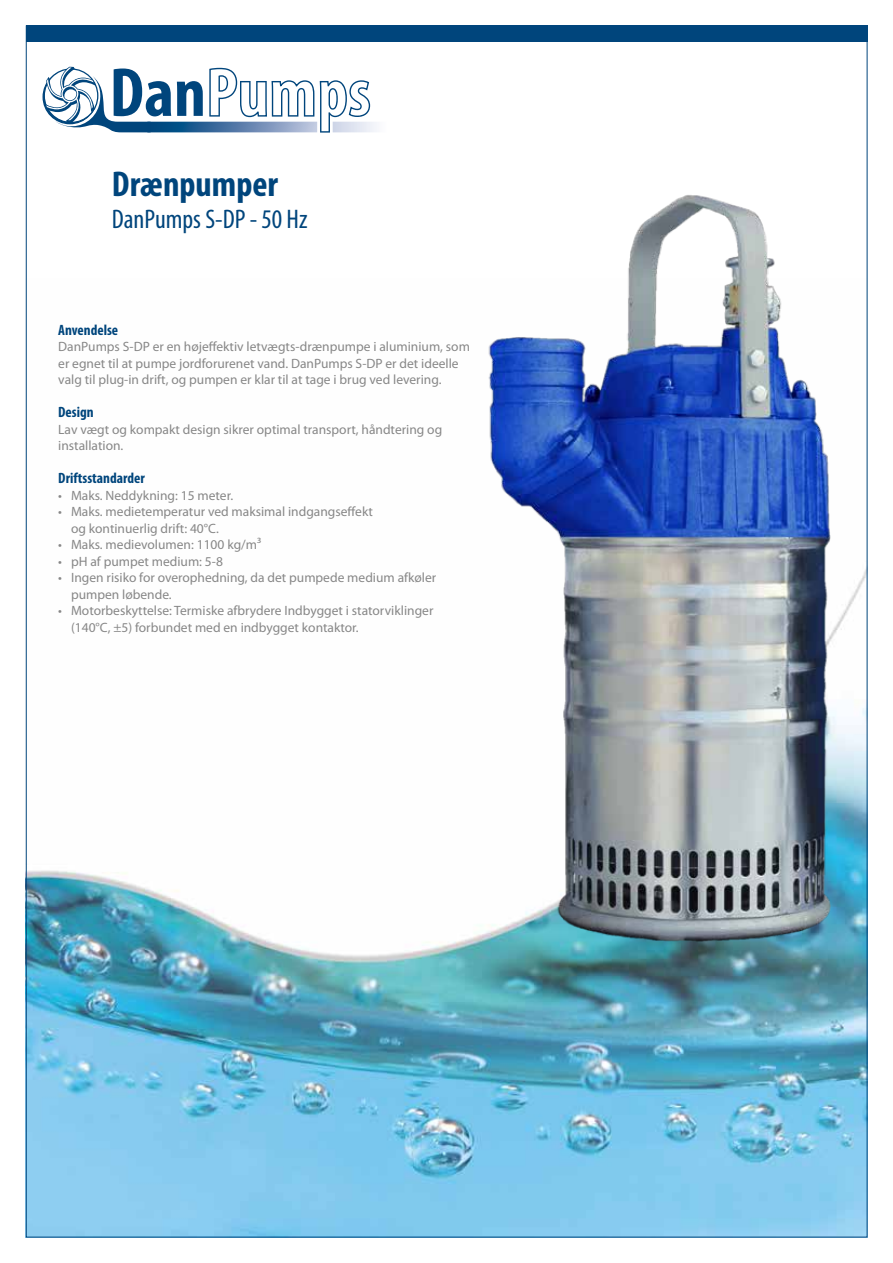
<style>
.page{position:relative;width:893px;height:1263px;background:#fff}
.page>*{position:absolute;margin:0;border:0;box-sizing:border-box;transform-origin:0 0}
.t1{font:700 condensed 36px "Myriad Pro";color:#00457c}
.t2{font:condensed 27px "Myriad Pro";color:#00457c}
.t3{font:700 condensed 15px "Myriad Pro";color:#00457c}
.t4{font:13.5px/16.5px "Myriad Pro";color:#878787}
</style>
<div class="page">
<div style="left:26px;top:26px;width:841px;height:16px;background:#00457c"></div>
<img style="left:28px;top:571px;width:837px;height:664px">
<img style="left:453px;top:195px;width:406px;height:761px">
<svg style="left:171px;top:122px;width:146px;height:10px"></svg>
<div style="left:333px;top:122px;width:53px;height:10px;background:#f6f7fb"></div>
<svg style="left:43px;top:67px;width:128px;height:65px"></svg>
<svg style="left:177px;top:81px;width:26px;height:35px"></svg>
<svg style="left:209px;top:68px;width:105px;height:49px"></svg>
<svg style="left:320px;top:80px;width:50px;height:53px"></svg>
<h1 class="t1" style="left:112px;top:161px;width:168px">Drænpumper</h1>
<h2 class="t2" style="left:112px;top:203px;width:197px">DanPumps S-DP - 50 Hz</h2>
<p class="t3" style="left:58px;top:320px;width:61px">Anvendelse</p>
<p class="t4" style="left:58px;top:338px;width:413px">DanPumps S-DP er en højeffektiv letvægts-drænpumpe i aluminium, som er egnet til at pumpe jordforurenet vand. DanPumps S-DP er det ideelle valg til plug-in drift, og pumpen er klar til at tage i brug ved levering.</p>
<p class="t3" style="left:58px;top:403px;width:37px">Design</p>
<p class="t4" style="left:58px;top:421px;width:385px">Lav vægt og kompakt design sikrer optimal transport, håndtering og installation.</p>
<p class="t3" style="left:58px;top:469px;width:88px">Driftsstandarder</p>
<p class="t4" style="left:58px;top:487px;width:176px">• Maks. Neddykning: 15 meter.</p>
<p class="t4" style="left:71px;top:503px;width:303px;text-indent:-13px">• Maks. medietemperatur ved maksimal indgangseffekt og kontinuerlig drift: 40°C.</p>
<p class="t4" style="left:58px;top:536px;width:204px">• Maks. medievolumen: 1100 kg/m³</p>
<p class="t4" style="left:58px;top:552px;width:166px">• pH af pumpet medium: 5-8</p>
<p class="t4" style="left:71px;top:569px;width:367px;text-indent:-13px">• Ingen risiko for overophedning, da det pumpede medium afkøler pumpen løbende.</p>
<p class="t4" style="left:71px;top:602px;width:364px;text-indent:-13px">• Motorbeskyttelse: Termiske afbrydere Indbygget i statorviklinger (140°C, ±5) forbundet med en indbygget kontaktor.</p>
</div>
